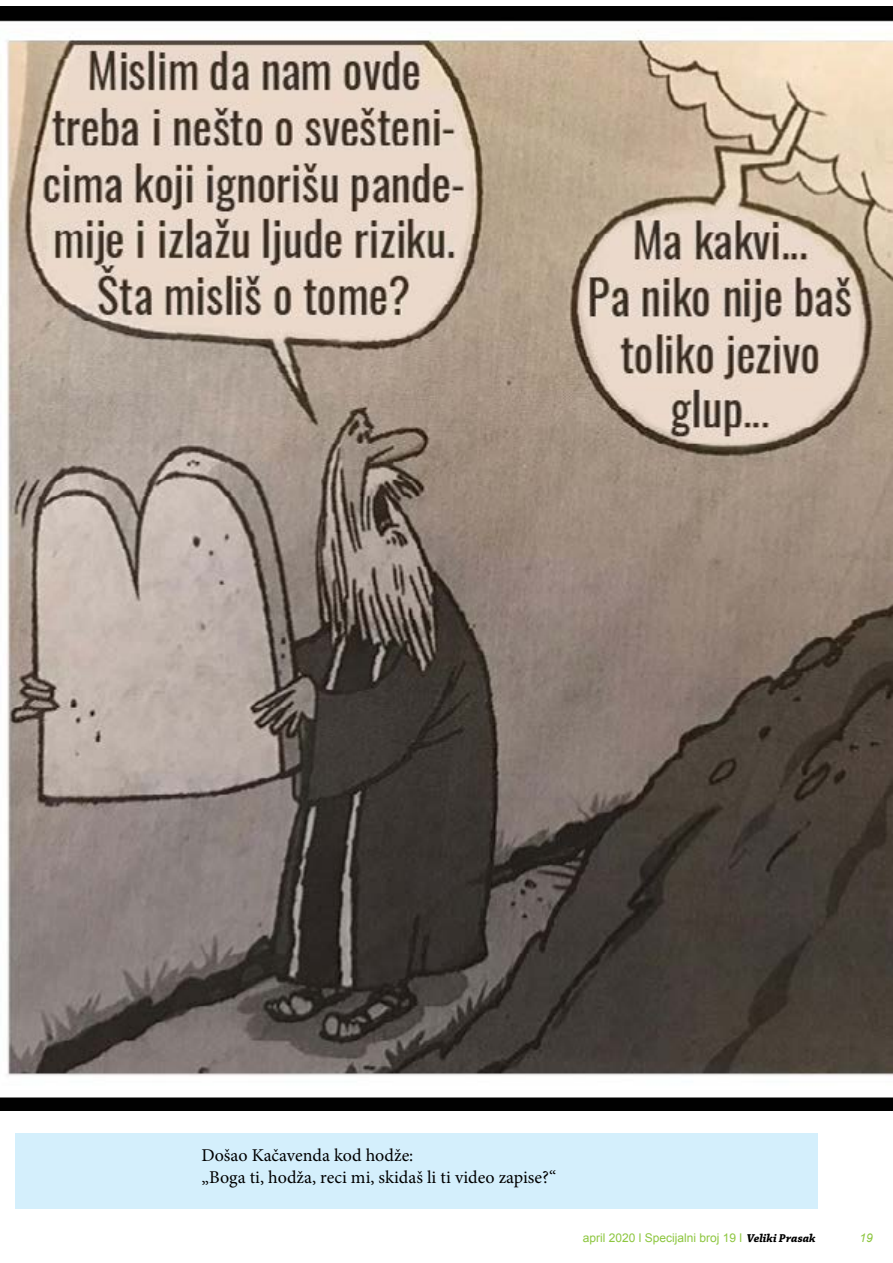
<style>
.page{position:relative;width:893px;height:1263px;background:#fff}
.page>*{position:absolute;margin:0;border:0;box-sizing:border-box;transform-origin:0 0}
.t1{font:18px/21.6px "Minion Pro";color:#000}
.t2{font:12px "Arial";color:#8dc63f}
.t3{font:italic 12px "Arial";color:#8dc63f}
.s1{font-family:"Chaparral Pro";font-weight:700;font-style:italic;color:#000}
</style>
<div class="page">
<img style="left:0;top:6px;width:893px;height:1104px">
<div style="left:15px;top:1134px;width:802px;height:75px;background:#d4effc"></div>
<p class="t1" style="left:201px;top:1144px;width:356px">Došao Kačavenda kod hodže:<br>„Boga ti, hodža, reci mi, skidaš li ti video zapise?“</p>
<p class="t2" style="left:583px;top:1229px;width:234px">april 2020 l Specijalni broj 19 l <span class="s1">Veliki Prasak</span></p>
<p class="t3" style="left:859px;top:1230px;width:15px">19</p>
</div>
